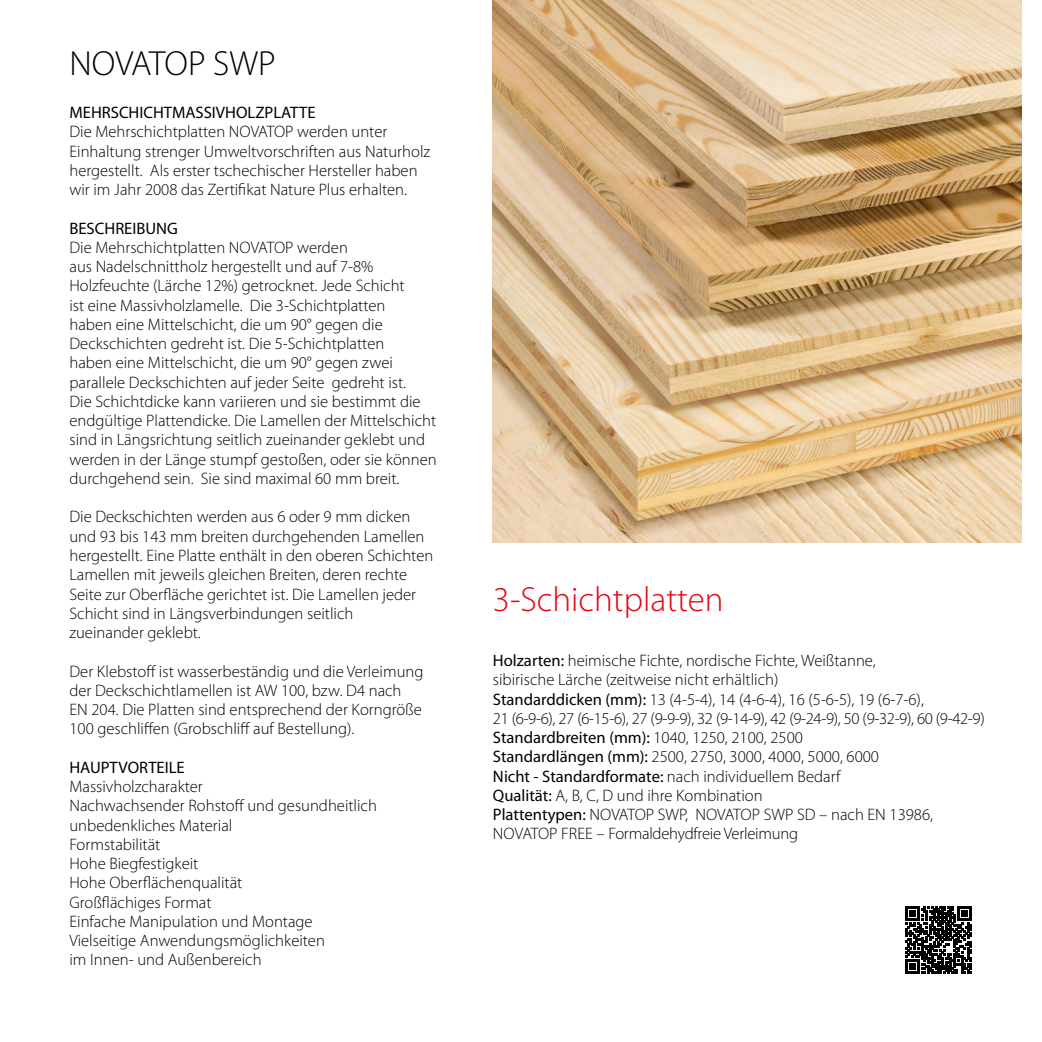
<style>
.page{position:relative;width:1042px;height:1042px;background:#fff}
.page>*{position:absolute;margin:0;border:0;box-sizing:border-box;transform-origin:0 0}
.t1{font:300 35px "Myriad Pro";color:#e30613}
.t2{font:300 35px "Myriad Pro";color:#000}
.t3{font:300 16.62px/19.2px "Myriad Pro";color:#000}
.t4{font:16.62px "Myriad Pro";color:#000}
.s1{font-weight:400}
</style>
<div class="page">
<img style="left:493px;top:0;width:528px;height:542px">
<svg style="left:905px;top:906px;width:67px;height:67px"></svg>
<h1 class="t2" style="left:69px;top:42px;width:208px">NOVATOP SWP</h1>
<p class="t4" style="left:69px;top:102px;width:248px">MEHRSCHICHTMASSIVHOLZPLATTE</p>
<p class="t3" style="left:69px;top:122px;width:362px">Die Mehrschichtplatten NOVATOP werden unter Einhaltung strenger Umweltvorschriften aus Naturholz hergestellt. Als erster tschechischer Hersteller haben wir im Jahr 2008 das Zertifikat Nature Plus erhalten.</p>
<p class="t4" style="left:69px;top:218px;width:110px">BESCHREIBUNG</p>
<p class="t3" style="left:69px;top:238px;width:369px">Die Mehrschichtplatten NOVATOP werden<br>aus Nadelschnittholz hergestellt und auf 7-8% Holzfeuchte (Lärche 12%) getrocknet. Jede Schicht<br>ist eine Massivholzlamelle. Die 3-Schichtplatten<br>haben eine Mittelschicht, die um 90° gegen die Deckschichten gedreht ist. Die 5-Schichtplatten<br>haben eine Mittelschicht, die um 90° gegen zwei parallele Deckschichten auf jeder Seite gedreht ist.<br>Die Schichtdicke kann variieren und sie bestimmt die endgültige Plattendicke. Die Lamellen der Mittelschicht sind in Längsrichtung seitlich zueinander geklebt und werden in der Länge stumpf gestoßen, oder sie können durchgehend sein. Sie sind maximal 60 mm breit.</p>
<p class="t3" style="left:69px;top:507px;width:365px">Die Deckschichten werden aus 6 oder 9 mm dicken und 93 bis 143 mm breiten durchgehenden Lamellen hergestellt. Eine Platte enthält in den oberen Schichten Lamellen mit jeweils gleichen Breiten, deren rechte Seite zur Oberfläche gerichtet ist. Die Lamellen jeder Schicht sind in Längsverbindungen seitlich<br>zueinander geklebt.</p>
<p class="t3" style="left:69px;top:661px;width:355px">Der Klebstoff ist wasserbeständig und die Verleimung der Deckschichtlamellen ist AW 100, bzw. D4 nach EN 204. Die Platten sind entsprechend der Korngröße 100 geschliffen (Grobschliff auf Bestellung).</p>
<p class="t4" style="left:69px;top:757px;width:117px">HAUPTVORTEILE</p>
<p class="t3" style="left:69px;top:777px;width:309px">Massivholzcharakter<br>Nachwachsender Rohstoff und gesundheitlich unbedenkliches Material<br>Formstabilität<br>Hohe Biegfestigkeit<br>Hohe Oberflächenqualität<br>Großflächiges Format<br>Einfache Manipulation und Montage<br>Vielseitige Anwendungsmöglichkeiten<br>im Innen- und Außenbereich</p>
<h1 class="t1" style="left:493px;top:578px;width:232px">3-Schichtplatten</h1>
<p class="t3" style="left:493px;top:651px;width:493px"><span class="s1">Holzarten:</span> heimische Fichte, nordische Fichte, Weißtanne,<br>sibirische Lärche (zeitweise nicht erhältlich)<br><span class="s1">Standarddicken (mm):</span> 13 (4-5-4), 14 (4-6-4), 16 (5-6-5), 19 (6-7-6),<br>21 (6-9-6), 27 (6-15-6), 27 (9-9-9), 32 (9-14-9), 42 (9-24-9), 50 (9-32-9), 60 (9-42-9)<br><span class="s1">Standardbreiten (mm):</span> 1040, 1250, 2100, 2500<br><span class="s1">Standardlängen (mm):</span> 2500, 2750, 3000, 4000, 5000, 6000<br><span class="s1">Nicht - Standardformate:</span> nach individuellem Bedarf<br><span class="s1">Qualität:</span> A, B, C, D und ihre Kombination<br><span class="s1">Plattentypen:</span> NOVATOP SWP, NOVATOP SWP SD – nach EN 13986, NOVATOP FREE – Formaldehydfreie Verleimung</p>
</div>
